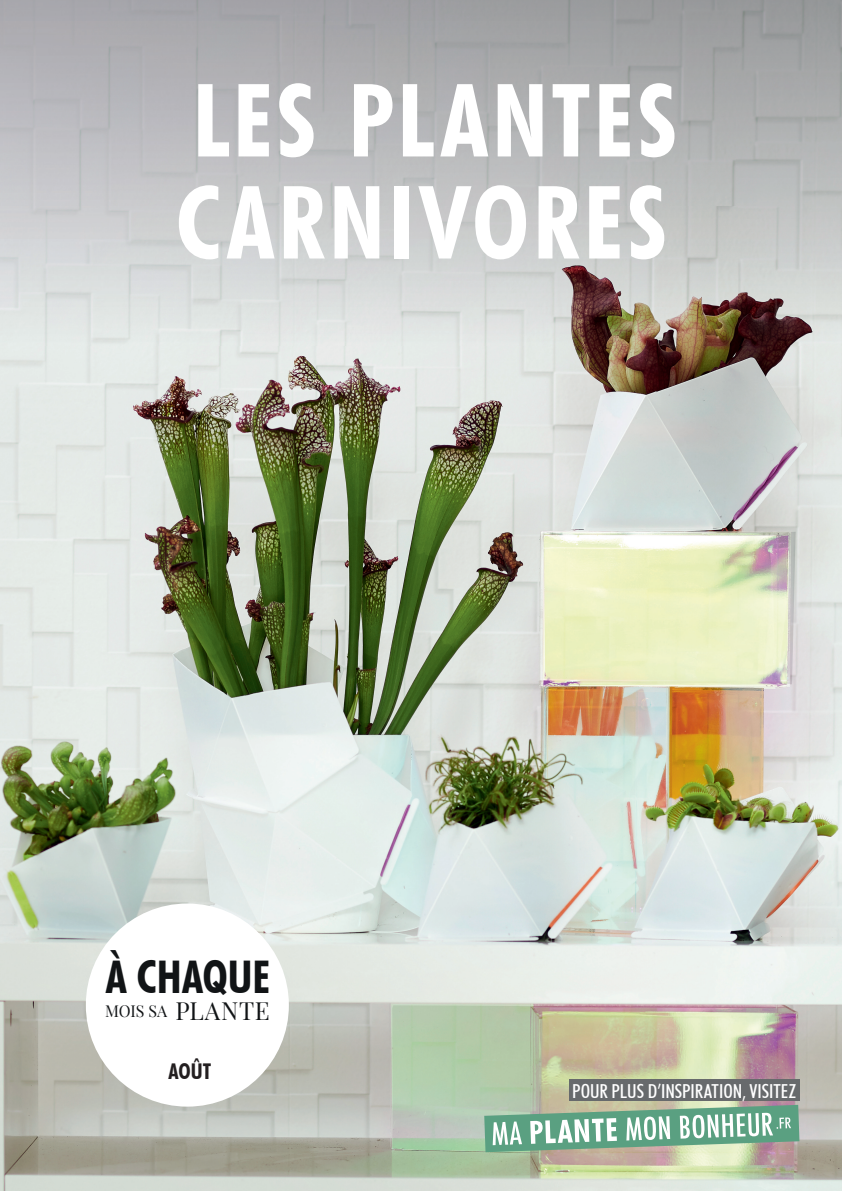
<style>
.page{position:relative;width:842px;height:1191px;background:#fff}
.page>*{position:absolute;margin:0;border:0;box-sizing:border-box;transform-origin:0 0}
.t1{font:700 condensed 101.4px/102px "Futura BT";letter-spacing:.04em;color:#fff}
.t2{font:700 condensed 45px "Futura BT";color:#111416}
.t3{font:24.5px "Playfair Display SC";letter-spacing:.025em;color:#111416}
.t4{font:700 condensed 21.7px "Futura BT";color:#231f20}
.t5{font:500 condensed 19.3px "Futura BT";letter-spacing:-.005em;color:#fff}
.t6{font:16.1px "Playfair Display SC";letter-spacing:-.01em;color:#111416}
</style>
<div class="page">
<img style="left:0;top:0;width:842px;height:1191px">
<svg style="left:484px;top:1104px;width:315px;height:48px;background:#93baa2"></svg>
<div style="left:569px;top:1079px;width:230px;height:22px;background:#676a6c"></div>
<div style="left:86px;top:903px;width:203px;height:203px;background:#fff;border-radius:50%"></div>
<h1 class="t1" style="left:175px;top:69px;width:503px">LES PLANTES<br>CARNIVORES</h1>
<h2 class="t2" style="left:106px;top:950px;width:166px">À CHAQUE</h2>
<p class="t6" style="left:105px;top:1001px;width:64px">MOIS SA</p>
<p class="t3" style="left:175px;top:996px;width:96px">PLANTE</p>
<p class="t4" style="left:169px;top:1058px;width:44px">AOÛT</p>
<p class="t5" style="left:572px;top:1079px;width:225px">POUR PLUS D’INSPIRATION, VISITEZ</p>
</div>
